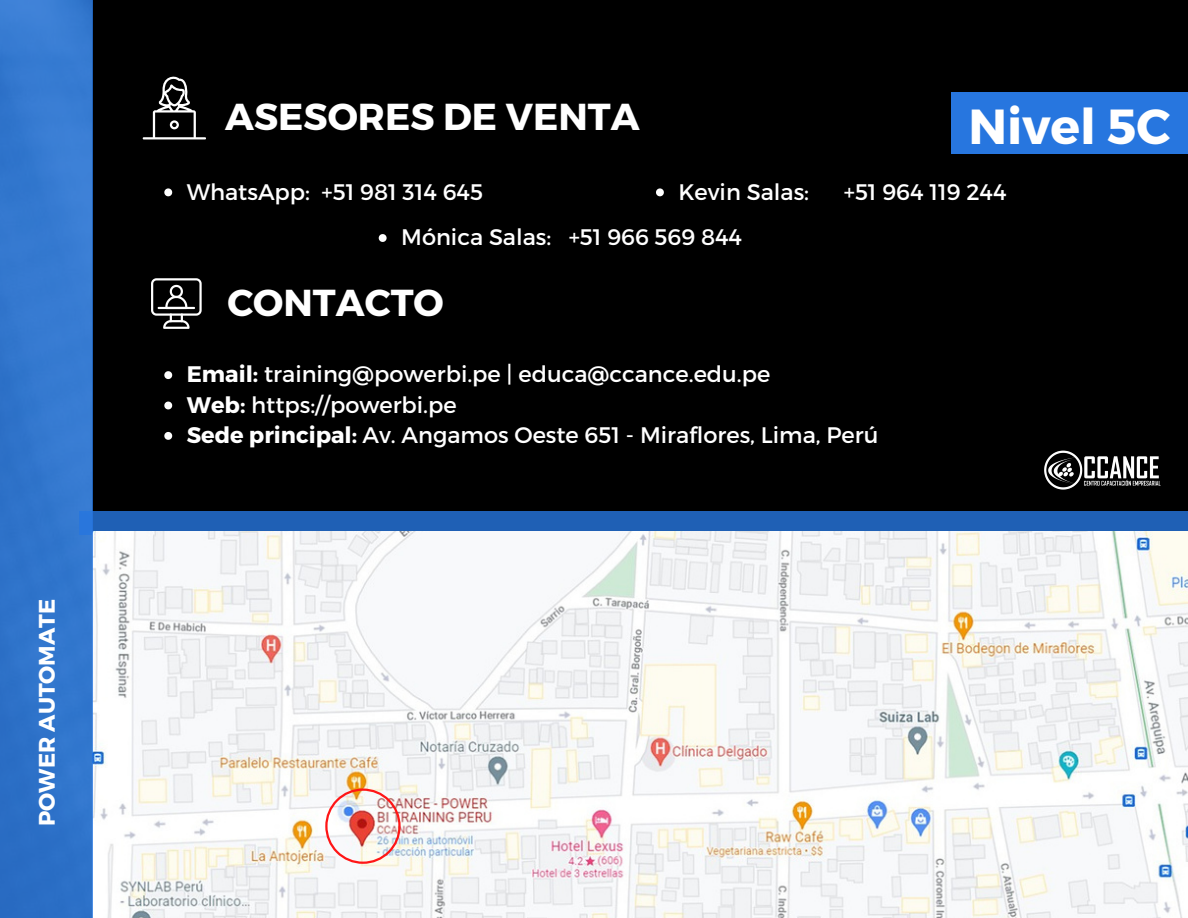
<style>
.page{position:relative;width:1188px;height:918px;background:#fff}
.page>*{position:absolute;margin:0;border:0;box-sizing:border-box;transform-origin:0 0}
.t1{font:700 49.2px "Montserrat";color:#fff}
.t2{font:700 37.5px "Montserrat";color:#fff}
.t3{font:22.5px "Montserrat";color:#fff}
.t4{font:700 22.5px "Montserrat";color:#fff}
.s1{font-weight:700}
</style>
<div class="page">
<div style="left:92px;top:0;width:1096px;height:918px;background:#000"></div>
<svg style="left:151px;top:278px;width:51px;height:51px"></svg>
<div style="left:80px;top:512px;width:1108px;height:23px;background:#1f60b5"></div>
<svg style="left:142px;top:76px;width:64px;height:63px"></svg>
<img style="left:92px;top:532px;width:1096px;height:386px">
<img style="left:325px;top:788px;width:76px;height:76px">
<img style="left:1044px;top:450px;width:117px;height:40px">
<div style="left:0;top:0;width:92px;height:918px;background:#3277cd"></div>
<div style="left:951px;top:92px;width:236px;height:62px;background:#2776df"></div>
<svg style="left:164px;top:371px;width:8px;height:8px"></svg>
<svg style="left:164px;top:402px;width:8px;height:7px"></svg>
<svg style="left:164px;top:432px;width:8px;height:8px"></svg>
<svg style="left:379px;top:234px;width:8px;height:8px"></svg>
<svg style="left:656px;top:188px;width:8px;height:8px"></svg>
<svg style="left:164px;top:188px;width:8px;height:8px"></svg>
<p class="t4" style="left:32px;top:826px;width:229px;rotate:-90deg">POWER AUTOMATE</p>
<p class="t2" style="left:225px;top:92px;width:416px">ASESORES DE VENTA</p>
<p class="t1" style="left:968px;top:94px;width:204px">Nivel 5C</p>
<p class="t3" style="left:187px;top:177px;width:298px">WhatsApp: +51 981 314 645</p>
<p class="t3" style="left:678px;top:177px;width:132px">Kevin Salas:</p>
<p class="t3" style="left:844px;top:177px;width:164px">+51 964 119 244</p>
<p class="t3" style="left:401px;top:223px;width:342px">Mónica Salas: +51 966 569 844</p>
<p class="t2" style="left:227px;top:278px;width:218px">CONTACTO</p>
<p class="t3" style="left:187px;top:360px;width:585px"><span class="s1">Email:</span> training@powerbi.pe | educa@ccance.edu.pe</p>
<p class="t3" style="left:187px;top:390px;width:271px"><span class="s1">Web:</span> https://powerbi.pe</p>
<p class="t3" style="left:187px;top:421px;width:693px"><span class="s1">Sede principal:</span> Av. Angamos Oeste 651 - Miraflores, Lima, Perú</p>
</div>
